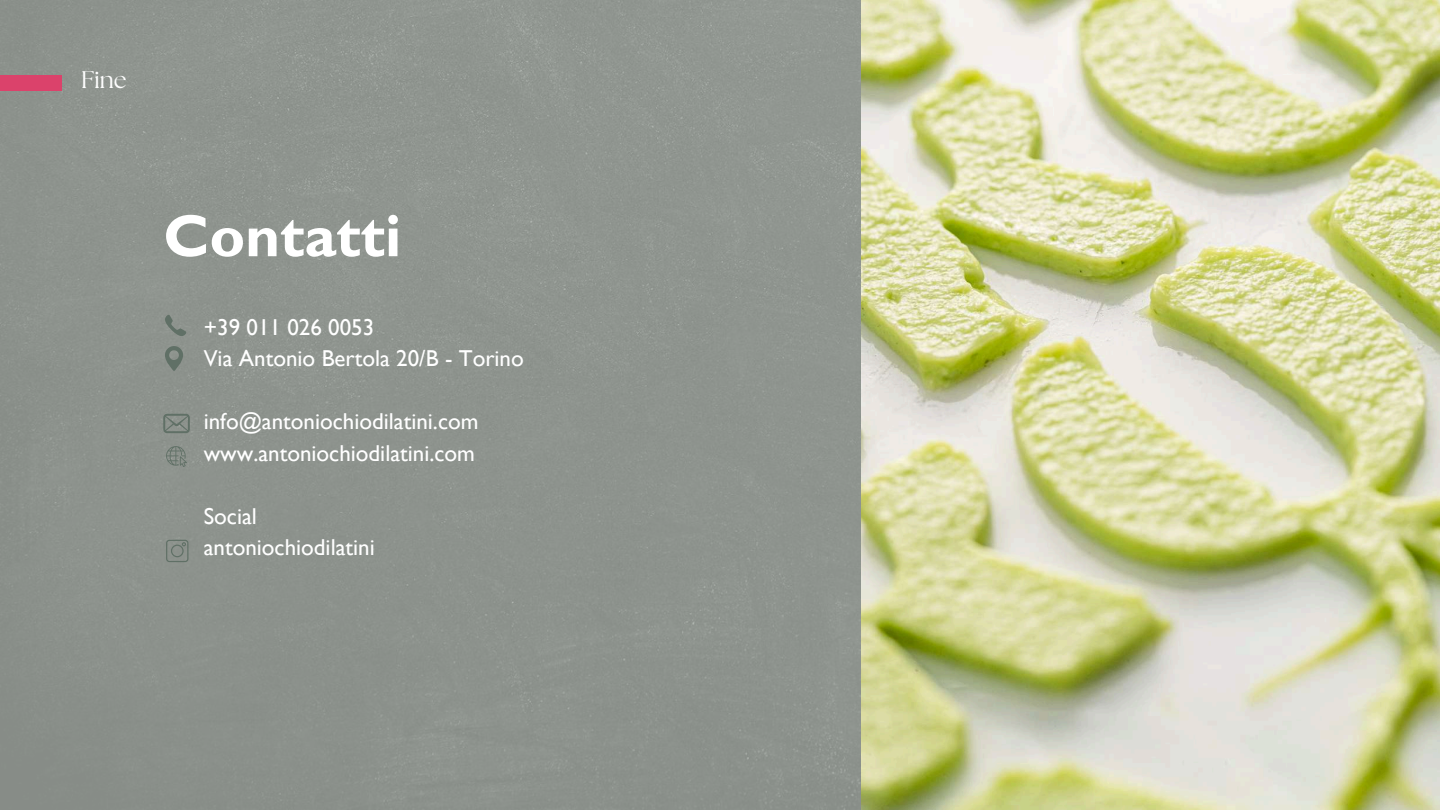
<style>
.page{position:relative;width:1440px;height:810px;background:#fff}
.page>*{position:absolute;margin:0;border:0;box-sizing:border-box;transform-origin:0 0}
.t1{font:700 60px "Gill Sans";color:#fff}
.t2{font:24px "The Seasons";color:#fff}
.t3{font:23px/31.5px "Gill Sans";color:#fff}
</style>
<div class="page">
<div style="left:0;top:0;width:861px;height:810px;background:#8e938e"></div>
<div style="left:0;top:75px;width:62px;height:15px;background:#db426b"></div>
<svg style="left:163px;top:315px;width:23px;height:23px"></svg>
<svg style="left:165px;top:346px;width:18px;height:25px"></svg>
<svg style="left:163px;top:414px;width:27px;height:19px"></svg>
<svg style="left:166px;top:446px;width:21px;height:21px"></svg>
<svg style="left:166px;top:540px;width:22px;height:22px"></svg>
<img style="left:861px;top:0;width:579px;height:810px">
<p class="t2" style="left:81px;top:69px;width:47px">Fine</p>
<h1 class="t1" style="left:163px;top:201px;width:239px">Contatti</h1>
<p class="t3" style="left:204px;top:311px;width:322px">+39 011 026 0053<br>Via Antonio Bertola 20/B - Torino</p>
<p class="t3" style="left:204px;top:406px;width:276px">info@antoniochiodilatini.com www.antoniochiodilatini.com</p>
<p class="t3" style="left:204px;top:500px;width:173px">Social antoniochiodilatini</p>
</div>
